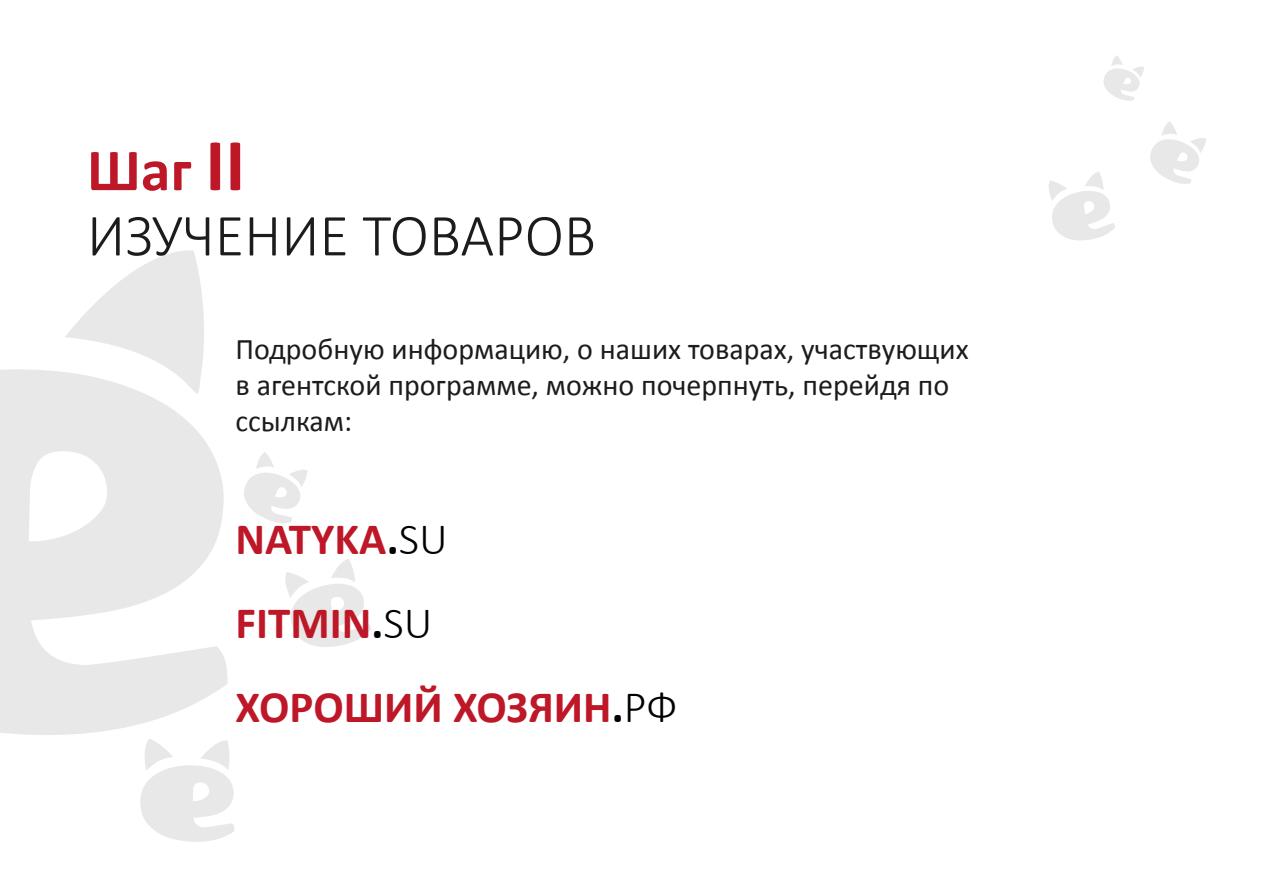
<style>
.page{position:relative;width:1263px;height:893px;background:#fff}
.page>*{position:absolute;margin:0;border:0;box-sizing:border-box;transform-origin:0 0}
.t1{font:300 60px "Calibri";color:#1c1c1b}
.t2{font:700 60px "Calibri";color:#bd1728}
.t3{font:700 45px/84px "Calibri";color:#bd1728}
.t4{font:30px/36px "Calibri";color:#1c1c1b}
.s1{font-size:75px}
.s2{color:#000001}
.s3{font-weight:300;color:#000001}
</style>
<div class="page">
<svg style="left:0;top:250px;width:228px;height:485px;fill:#e8e8e8"></svg>
<svg style="left:140px;top:739px;width:94px;height:103px"></svg>
<svg style="left:285px;top:559px;width:86px;height:88px"></svg>
<svg style="left:244px;top:452px;width:64px;height:71px"></svg>
<svg style="left:1049px;top:172px;width:66px;height:68px"></svg>
<svg style="left:1150px;top:121px;width:56px;height:63px"></svg>
<svg style="left:1103px;top:55px;width:41px;height:46px"></svg>
<h1 class="t2" style="left:87px;top:132px;width:160px">Шаг <span class="s1">II</span></h1>
<h1 class="t1" style="left:87px;top:198px;width:510px">ИЗУЧЕНИЕ ТОВАРОВ</h1>
<p class="t4" style="left:236px;top:331px;width:735px">Подробную информацию, о наших товарах, участвующих в агентской программе, можно почерпнуть, перейдя по ссылкам:</p>
<h2 class="t3" style="left:236px;top:497px;width:443px">NATYKA<span class="s2">.</span><span class="s3">SU<br></span>FITMIN<span class="s2">.</span><span class="s3">SU<br></span>ХОРОШИЙ ХОЗЯИН<span class="s2">.</span><span class="s3">РФ</span></h2>
</div>
